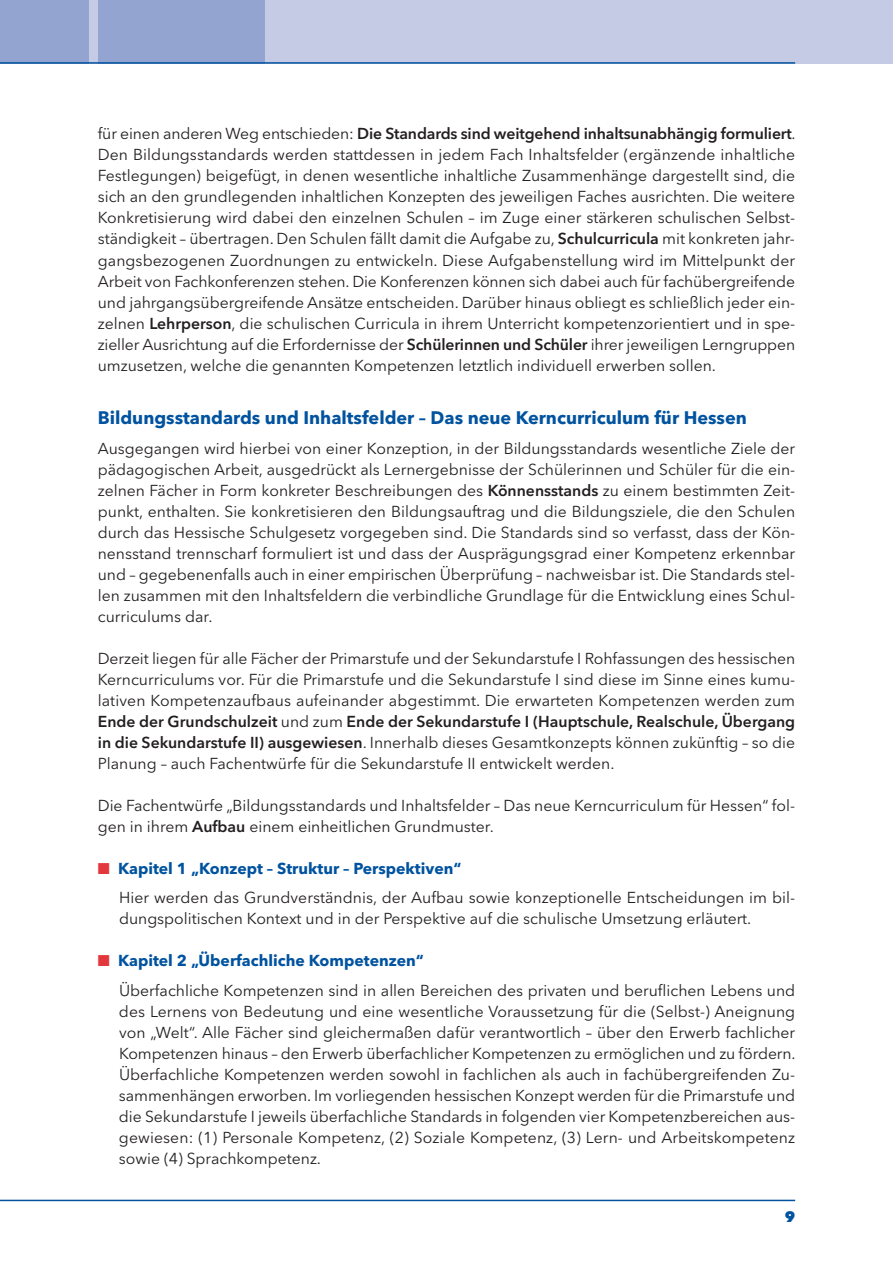
<style>
.page{position:relative;width:893px;height:1263px;background:#fff}
.page>*{position:absolute;margin:0;border:0;box-sizing:border-box;transform-origin:0 0}
.t1{font:700 18px "Avenir Next LT Pro";color:#0153a0}
.t2{font:15.75px/21px "Avenir Next LT Pro";color:#231f20;text-align:justify}
.t3{font:800 15px "Avenir Next LT Pro";color:#0153a0}
.s1{font-weight:600}
.s2{color:#e1373d}
.s3{font-weight:700;color:#0153a0}
</style>
<div class="page">
<div style="left:0;top:0;width:893px;height:64px;background:#c5cbe5"></div>
<hr style="left:0;top:1200px;width:795px;height:1px;background:#0153a0">
<div style="left:98px;top:0;width:166px;height:64px;background:#94a4d0"></div>
<div style="left:0;top:0;width:88px;height:64px;background:#94a4d0"></div>
<hr style="left:0;top:62px;width:795px;height:2px;background:#0153a0">
<p class="t2" style="left:98px;top:125px;width:699px">für einen anderen Weg entschieden: <span class="s1">Die Standards sind weitgehend inhaltsunabhängig formuliert</span>.<br>Den Bildungsstandards werden stattdessen in jedem Fach Inhaltsfelder (ergänzende inhaltliche Festlegungen) beigefügt, in denen wesentliche inhaltliche Zusammenhänge dargestellt sind, die sich an den grundlegenden inhaltlichen Konzepten des jeweiligen Faches ausrichten. Die weitere Konkretisierung wird dabei den einzelnen Schulen – im Zuge einer stärkeren schulischen Selbst&shy;ständigkeit – übertragen. Den Schulen fällt damit die Aufgabe zu, <span class="s1">Schulcurricula</span> mit konkreten jahr&shy;gangsbezogenen Zuordnungen zu entwickeln. Diese Aufgabenstellung wird im Mittelpunkt der Arbeit von Fachkonferenzen stehen. Die Konferenzen können sich dabei auch für fachübergreifende und jahrgangsübergreifende Ansätze entscheiden. Darüber hinaus obliegt es schließlich jeder ein&shy;zelnen <span class="s1">Lehrperson</span>, die schulischen Curricula in ihrem Unterricht kompetenzorientiert und in spe&shy;zieller Ausrichtung auf die Erfordernisse der <span class="s1">Schülerinnen und Schüler</span> ihrer jeweiligen Lerngruppen umzusetzen, welche die genannten Kompetenzen letztlich individuell erwerben sollen.</p>
<p class="t1" style="left:98px;top:411px;width:651px">Bildungsstandards und Inhaltsfelder – Das neue Kerncurriculum für Hessen</p>
<p class="t2" style="left:98px;top:439px;width:699px">Ausgegangen wird hierbei von einer Konzeption, in der Bildungsstandards wesentliche Ziele der pädagogischen Arbeit, ausgedrückt als Lernergebnisse der Schülerinnen und Schüler für die ein&shy;zelnen Fächer in Form konkreter Beschreibungen des <span class="s1">Könnensstands</span> zu einem bestimmten Zeit&shy;punkt, enthalten. Sie konkretisieren den Bildungsauftrag und die Bildungsziele, die den Schulen durch das Hessische Schulgesetz vorgegeben sind. Die Standards sind so verfasst, dass der Kön&shy;nensstand trennscharf formuliert ist und dass der Ausprägungsgrad einer Kompetenz erkennbar und – gegebenenfalls auch in einer empirischen Überprüfung – nachweisbar ist. Die Standards stel&shy;len zusammen mit den Inhaltsfeldern die verbindliche Grundlage für die Entwicklung eines Schul&shy;curriculums dar.</p>
<p class="t2" style="left:98px;top:649px;width:699px">Derzeit liegen für alle Fächer der Primarstufe und der Sekundarstufe I Rohfassungen des hessischen Kerncurriculums vor. Für die Primarstufe und die Sekundarstufe I sind diese im Sinne eines kumu&shy;lativen Kompetenzaufbaus aufeinander abgestimmt. Die erwarteten Kompetenzen werden zum <span class="s1">Ende der Grundschulzeit</span> und zum <span class="s1">Ende der Sekundarstufe I (Hauptschule, Realschule, Übergang in die Sekundarstufe II) ausgewiesen</span>. Innerhalb dieses Gesamtkonzepts können zukünftig – so die Planung – auch Fachentwürfe für die Sekundarstufe II entwickelt werden.</p>
<p class="t2" style="left:98px;top:796px;width:699px">Die Fachentwürfe „Bildungsstandards und Inhaltsfelder – Das neue Kerncurriculum für Hessen“ fol&shy;gen in ihrem <span class="s1">Aufbau</span> einem einheitlichen Grundmuster.</p>
<p class="t2" style="left:119px;top:855px;width:678px;line-height:29.5px;text-indent:-21px"><span class="s2">■</span> <span class="s3">Kapitel 1 „Konzept – Struktur – Perspektiven“<br></span>Hier werden das Grundverständnis, der Aufbau sowie konzeptionelle Entscheidungen im bil-</p>
<p class="t2" style="left:119px;top:910px;width:634px">dungspolitischen Kontext und in der Perspektive auf die schulische Umsetzung erläutert.</p>
<p class="t2" style="left:119px;top:948px;width:678px;line-height:29.5px;text-indent:-21px"><span class="s2">■</span> <span class="s3">Kapitel 2 „Überfachliche Kompetenzen“<br></span>Überfachliche Kompetenzen sind in allen Bereichen des privaten und beruflichen Lebens und</p>
<p class="t2" style="left:119px;top:1002px;width:678px">des Lernens von Bedeutung und eine wesentliche Voraussetzung für die (Selbst-) Aneignung von „Welt“. Alle Fächer sind gleichermaßen dafür verantwortlich – über den Erwerb fachlicher Kompetenzen hinaus – den Erwerb überfachlicher Kompetenzen zu ermöglichen und zu fördern.<br>Überfachliche Kompetenzen werden sowohl in fachlichen als auch in fachübergreifenden Zu&shy;sammenhängen erworben. Im vorliegenden hessischen Konzept werden für die Primarstufe und die Sekundarstufe I jeweils überfachliche Standards in folgenden vier Kompetenzbereichen aus&shy;gewiesen: (1) Personale Kompetenz, (2) Soziale Kompetenz, (3) Lern- und Arbeitskompetenz sowie (4) Sprachkompetenz.</p>
<p class="t3" style="left:785px;top:1211px;width:12px">9</p>
</div>
